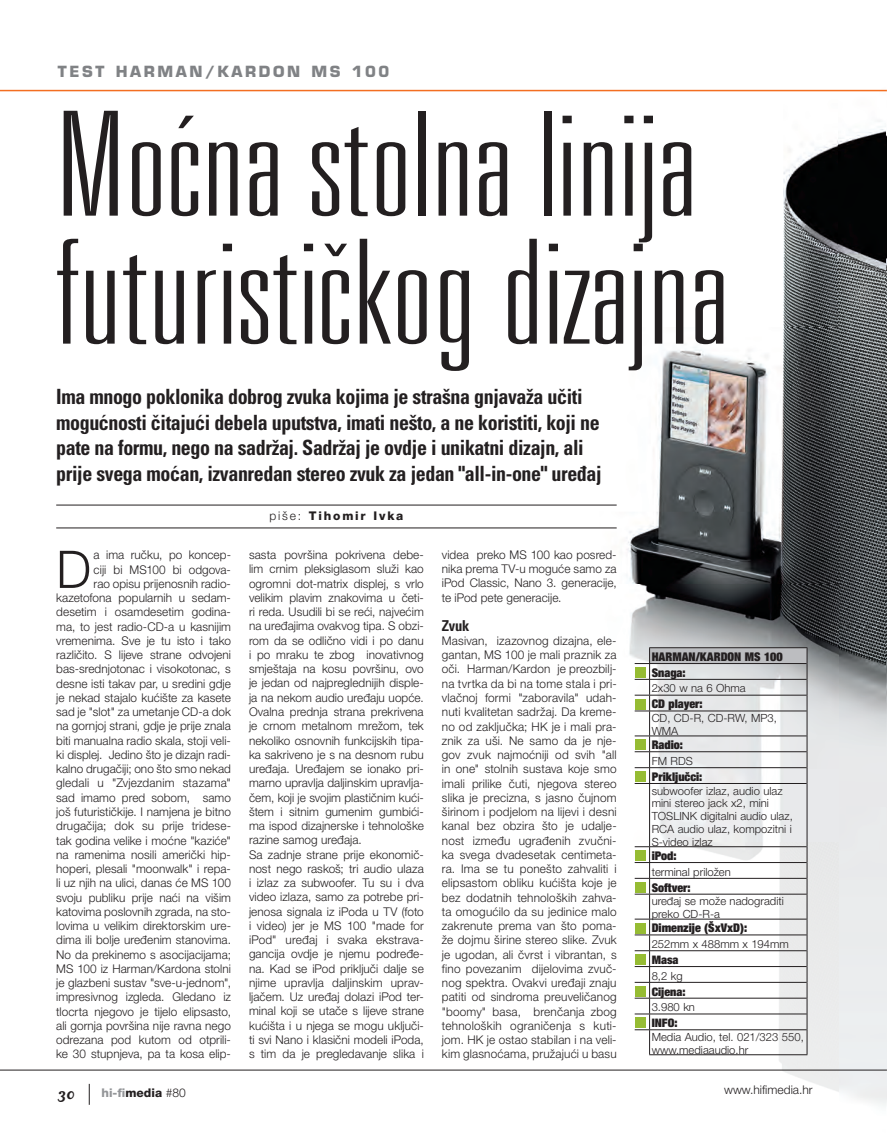
<style>
.page{position:relative;width:887px;height:1138px;background:#fff}
.page>*{position:absolute;margin:0;border:0;box-sizing:border-box;transform-origin:0 0}
.t1{font:100 ultra-condensed 145.2px/127.9px "Univers LT Std";color:#231f20;scale:1.43 1}
.t2{font:300 51.9px "NCL Helvetica Neue";color:#231f20}
.t3{font:700 condensed 21px/25.5px "Univers LT Std";letter-spacing:-.02em;color:#231f20;scale:.95 1}
.t4{font:700 18px "Matrix Script";color:#231f20}
.t5{font:700 15px "Eurostile LT Std";letter-spacing:.175em;color:#808285}
.t6{font:700 condensed 15px "Univers LT Std";color:#231f20}
.t7{font:300 12px/14.2px "NCL Helvetica Neue";letter-spacing:.005em;color:#231f20;text-align:justify}
.t8{font:900 expanded 12px/15.8px "NCL Helvetica Neue";color:#231f20}
.t9{font:800 12px "NCL Helvetica Neue";letter-spacing:.15em;color:#231f20}
.t10{font:800 12px "NCL Helvetica Neue";color:#939598}
.t11{font:900 expanded 11.7px "NCL Helvetica Neue";color:#231f20}
.t12{font:300 11.25px/12.8px "NCL Helvetica Neue";color:#231f20}
.s1{font-weight:300}
.s2{color:#231f20}
.s3{font-weight:300;color:#231f20}
</style>
<div class="page">
<img style="left:599px;top:89px;width:287px;height:1017px">
<div style="left:649px;top:647px;width:157px;height:16px;background:#bcbdc0"></div>
<hr style="left:649px;top:647px;width:158px;height:1px;background:#231f20">
<hr style="left:634px;top:678px;width:172px;height:1px;background:#231f20">
<hr style="left:634px;top:694px;width:172px;height:1px;background:#231f20">
<hr style="left:634px;top:710px;width:172px;height:1px;background:#231f20">
<hr style="left:634px;top:735px;width:172px;height:1px;background:#231f20">
<hr style="left:634px;top:751px;width:172px;height:1px;background:#231f20">
<hr style="left:634px;top:767px;width:172px;height:1px;background:#231f20">
<hr style="left:634px;top:782px;width:172px;height:1px;background:#231f20">
<hr style="left:634px;top:846px;width:172px;height:1px;background:#231f20">
<hr style="left:634px;top:861px;width:172px;height:1px;background:#231f20">
<hr style="left:634px;top:877px;width:172px;height:1px;background:#231f20">
<hr style="left:634px;top:893px;width:172px;height:1px;background:#231f20">
<hr style="left:634px;top:918px;width:172px;height:1px;background:#231f20">
<hr style="left:634px;top:934px;width:172px;height:1px;background:#231f20">
<hr style="left:634px;top:950px;width:172px;height:1px;background:#231f20">
<hr style="left:634px;top:965px;width:172px;height:1px;background:#231f20">
<hr style="left:634px;top:981px;width:172px;height:1px;background:#231f20">
<hr style="left:634px;top:997px;width:172px;height:1px;background:#231f20">
<hr style="left:634px;top:1013px;width:172px;height:1px;background:#231f20">
<hr style="left:634px;top:1029px;width:172px;height:1px;background:#231f20">
<svg style="left:649px;top:648px;width:1px;height:134px"></svg>
<svg style="left:806px;top:648px;width:1px;height:135px"></svg>
<hr style="left:649px;top:783px;width:1px;height:63px;background:#231f20">
<hr style="left:806px;top:783px;width:1px;height:63px;background:#231f20">
<svg style="left:649px;top:846px;width:1px;height:208px"></svg>
<svg style="left:806px;top:846px;width:1px;height:208px"></svg>
<hr style="left:634px;top:663px;width:172px;height:1px;background:#231f20">
<hr style="left:649px;top:1054px;width:158px;height:1px;background:#231f20">
<div style="left:634px;top:667px;width:11px;height:10px;background:#96bc33"></div>
<div style="left:634px;top:698px;width:11px;height:11px;background:#96bc33"></div>
<div style="left:634px;top:739px;width:11px;height:10px;background:#96bc33"></div>
<div style="left:634px;top:771px;width:11px;height:10px;background:#96bc33"></div>
<div style="left:634px;top:850px;width:11px;height:10px;background:#96bc33"></div>
<div style="left:634px;top:881px;width:11px;height:11px;background:#96bc33"></div>
<div style="left:634px;top:922px;width:11px;height:11px;background:#96bc33"></div>
<div style="left:634px;top:954px;width:11px;height:10px;background:#96bc33"></div>
<div style="left:634px;top:985px;width:11px;height:11px;background:#96bc33"></div>
<div style="left:634px;top:1017px;width:11px;height:10px;background:#96bc33"></div>
<hr style="left:0;top:1069px;width:885px;height:1px;background:#231f20">
<hr style="left:0;top:90px;width:885px;height:1px;background:#f36e21">
<svg style="left:89px;top:1083px;width:1px;height:21px"></svg>
<hr style="left:56px;top:504px;width:560px;height:1px;background:#231f20">
<hr style="left:56px;top:527px;width:560px;height:1px;background:#231f20">
<p class="t5" style="left:58px;top:66px;width:333px">TEST HARMAN/KARDON MS 100</p>
<h1 class="t1" style="left:56px;top:110px;width:471px">Moćna stolna linija futurističkog dizajna</h1>
<p class="t3" style="left:56px;top:385px;width:575px">Ima mnogo poklonika dobrog zvuka kojima je strašna gnjavaža učiti mogućnosti čitajući debela uputstva, imati nešto, a ne koristiti, koji ne pate na formu, nego na sadržaj. Sadržaj je ovdje i unikatni dizajn, ali prije svega moćan, izvanredan stereo zvuk za jedan "all-in-one" uređaj</p>
<p class="t9" style="left:269px;top:511px;width:135px"><span class="s1">piše:</span> Tihomir Ivka</p>
<h2 class="t2" style="left:56px;top:550px;width:36px">D</h2>
<p class="t7" style="left:56px;top:549px;width:176px;text-align:right">a ima ručku, po koncep-<br>ciji bi MS100 bi odgova-<br>rao opisu prijenosnih radio&shy;kazetofona popularnih u sedam&shy;desetim i osamdesetim godina&shy;ma, to jest radio-CD-a u kasnijim vremenima. Sve je tu isto i tako različito. S lijeve strane odvojeni bas-srednjotonac i visokotonac, s desne isti takav par, u sredini gdje je nekad stajalo kućište za kasete sad je "slot" za umetanje CD-a dok na gornjoj strani, gdje je prije znala biti manualna radio skala, stoji veli&shy;ki displej. Jedino što je dizajn radi&shy;kalno drugačiji; ono što smo nekad gledali u "Zvjezdanim stazama" sad imamo pred sobom, samo još futurističkije. I namjena je bitno drugačija; dok su prije tridese&shy;tak godina velike i moćne "kaziće" na ramenima nosili američki hip&shy;hoperi, plesali "moonwalk" i repa&shy;li uz njih na ulici, danas će MS 100 svoju publiku prije naći na višim katovima poslovnih zgrada, na sto&shy;lovima u velikim direktorskim ure&shy;dima ili bolje uređenim stanovima.<br>No da prekinemo s asocijacijama; MS 100 iz Harman/Kardona stolni je glazbeni sustav "sve-u-jednom", impresivnog izgleda. Gledano iz tlocrta njegovo je tijelo elipsasto, ali gornja površina nije ravna nego odrezana pod kutom od otprili&shy;ke 30 stupnjeva, pa ta kosa elip-</p>
<p class="t7" style="left:249px;top:549px;width:176px;text-align:left">sasta površina pokrivena debe&shy;lim crnim pleksiglasom služi kao ogromni dot-matrix displej, s vrlo velikim plavim znakovima u četi&shy;ri reda. Usudili bi se reći, najvećim na uređajima ovakvog tipa. S obzi&shy;rom da se odlično vidi i po danu i po mraku te zbog inovativnog smještaja na kosu površinu, ovo je jedan od najpreglednijih disple&shy;ja na nekom audio uređaju uopće.<br>Ovalna prednja strana prekrivena je crnom metalnom mrežom, tek nekoliko osnovnih funkcijskih tipa&shy;ka sakriveno je s na desnom rubu uređaja. Uređajem se ionako pri&shy;marno upravlja daljinskim upravlja&shy;čem, koji je svojim plastičnim kući&shy;štem i sitnim gumenim gumbići&shy;ma ispod dizajnerske i tehnološke razine samog uređaja.<br>Sa zadnje strane prije ekonomič&shy;nost nego raskoš; tri audio ulaza i izlaz za subwoofer. Tu su i dva video izlaza, samo za potrebe pri&shy;jenosa signala iz iPoda u TV (foto i video) jer je MS 100 "made for iPod" uređaj i svaka ekstrava&shy;gancija ovdje je njemu podređe&shy;na. Kad se iPod priključi dalje se njime upravlja daljinskim uprav&shy;ljačem. Uz uređaj dolazi iPod ter&shy;minal koji se utače s lijeve strane kućišta i u njega se mogu uključi&shy;ti svi Nano i klasični modeli iPoda, s tim da je pregledavanje slika i</p>
<p class="t7" style="left:441px;top:548px;width:176px">videa preko MS 100 kao posred&shy;nika prema TV-u moguće samo za iPod Classic, Nano 3. generacije, te iPod pete generacije.</p>
<p class="t6" style="left:441px;top:619px;width:29px">Zvuk</p>
<p class="t7" style="left:441px;top:634px;width:176px">Masivan, izazovnog dizajna, ele&shy;gantan, MS 100 je mali praznik za oči. Harman/Kardon je preozbilj&shy;na tvrtka da bi na tome stala i pri&shy;vlačnoj formi "zaboravila" udah&shy;nuti kvalitetan sadržaj. Da kreme&shy;no od zaključka; HK je i mali pra&shy;znik za uši. Ne samo da je nje&shy;gov zvuk najmoćniji od svih "all in one" stolnih sustava koje smo imali prilike čuti, njegova stereo slika je precizna, s jasno čujnom širinom i podjelom na lijevi i desni kanal bez obzira što je udalje&shy;nost između ugrađenih zvučni&shy;ka svega dvadesetak centimeta&shy;ra. Ima se tu ponešto zahvaliti i elipsastom obliku kućišta koje je bez dodatnih tehnoloških zahva&shy;ta omogućilo da su jedinice malo zakrenute prema van što poma&shy;že dojmu širine stereo slike. Zvuk je ugodan, ali čvrst i vibrantan, s fino povezanim dijelovima zvuč&shy;nog spektra. Ovakvi uređaji znaju patiti od sindroma preuveličanog "boomy" basa, brenčanja zbog tehnoloških ograničenja s kuti&shy;jom. HK je ostao stabilan i na veli&shy;kim glasnoćama, pružajući u basu</p>
<p class="t8" style="left:651px;top:649px;width:132px">HARMAN/KARDON MS 100<br>Snaga:</p>
<p class="t12" style="left:651px;top:683px;width:95px">2x30 w na 6 Ohma</p>
<p class="t8" style="left:651px;top:697px;width:52px">CD player:</p>
<p class="t12" style="left:651px;top:712px;width:127px">CD, CD-R, CD-RW, MP3,<br>WMA</p>
<p class="t8" style="left:651px;top:737px;width:33px">Radio:</p>
<p class="t12" style="left:651px;top:755px;width:43px">FM RDS</p>
<p class="t8" style="left:651px;top:769px;width:52px">Priključci:</p>
<p class="t12" style="left:651px;top:785px;width:142px">subwoofer izlaz, audio ulaz mini stereo jack x2, mini<br>TOSLINK digitalni audio ulaz,<br>RCA audio ulaz, kompozitni i<br>S-video izlaz</p>
<p class="t8" style="left:651px;top:848px;width:26px">iPod:</p>
<p class="t12" style="left:651px;top:866px;width:81px">terminal priložen</p>
<p class="t8" style="left:651px;top:880px;width:40px">Softver:</p>
<p class="t12" style="left:651px;top:895px;width:134px">uređaj se može nadograditi preko CD-R-a</p>
<p class="t8" style="left:651px;top:920px;width:97px">Dimenzije (ŠxVxD):</p>
<p class="t12" style="left:651px;top:938px;width:139px">252mm x 488mm x 194mm</p>
<p class="t11" style="left:651px;top:955px;width:28px">Masa</p>
<p class="t12" style="left:651px;top:969px;width:32px">8,2 kg</p>
<p class="t11" style="left:651px;top:986px;width:35px">Cijena:</p>
<p class="t12" style="left:651px;top:1001px;width:45px">3.980 kn</p>
<p class="t11" style="left:651px;top:1018px;width:27px">INFO:</p>
<p class="t12" style="left:651px;top:1031px;width:153px">Media Audio, tel. 021/323 550, www.mediaaudio.hr</p>
<h3 class="t4" style="left:58px;top:1088px;width:19px">30</h3>
<p class="t10" style="left:101px;top:1087px;width:86px">hi-fi<span class="s2">media</span> <span class="s3">#80</span></p>
<p class="t7" style="left:723px;top:1083px;width:90px">www.hifimedia.hr</p>
</div>
